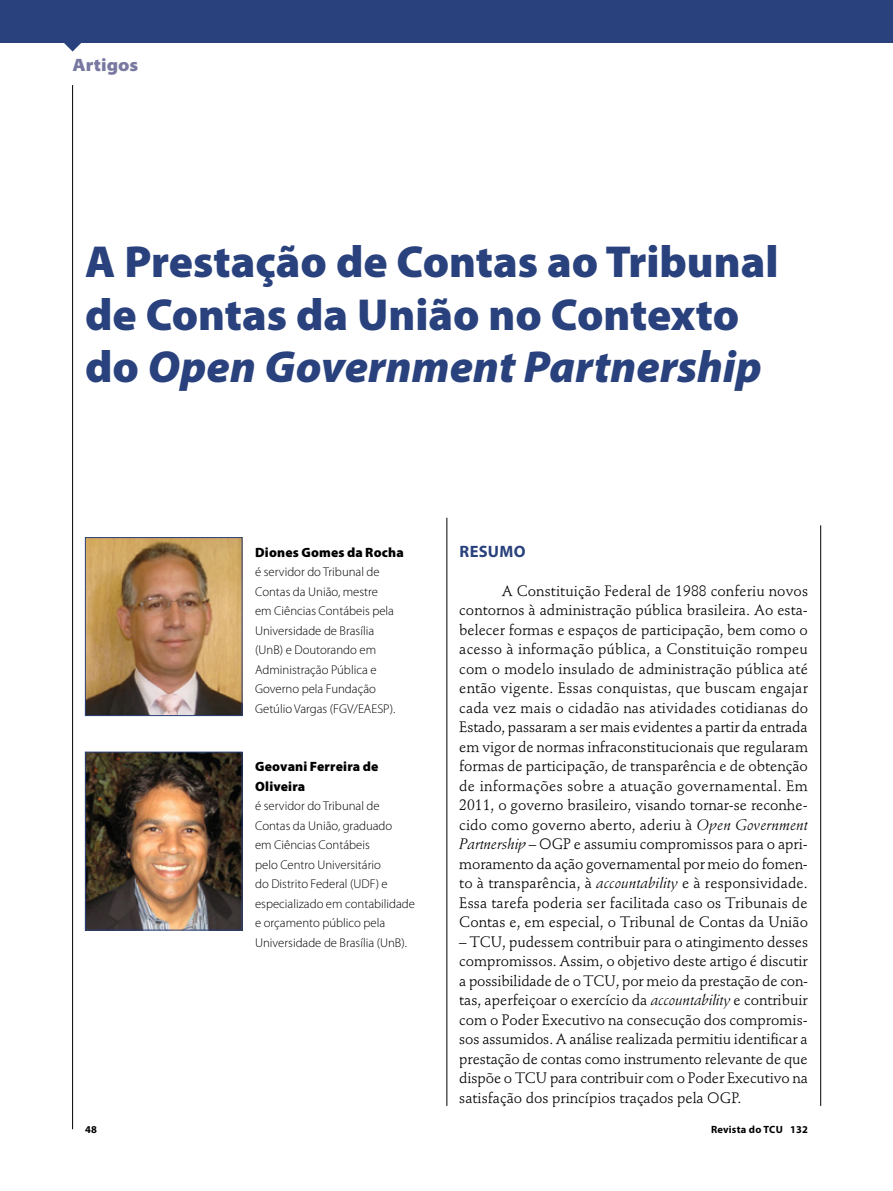
<style>
.page{position:relative;width:893px;height:1191px;background:#fff}
.page>*{position:absolute;margin:0;border:0;box-sizing:border-box;transform-origin:0 0}
.t1{font:900 45px/52.5px "Myriad Pro";color:#29417c}
.t2{font:900 semi-expanded 18px "Myriad Pro";color:#7878a1}
.t3{font:700 16.5px "Myriad Pro";letter-spacing:.02em;color:#29417c}
.t4{font:15px/19.5px "Stempel Schneidler Std";color:#000;text-align:justify}
.t5{font:900 13.5px/19.5px "Myriad Pro";letter-spacing:.01em;color:#000}
.t6{font:300 12.75px/19.5px "Myriad Pro";color:#000}
.t7{font:700 10.5px "Myriad Pro";letter-spacing:.02em;color:#000}
.s1{font-style:italic}
</style>
<div class="page">
<svg style="left:64px;top:43px;width:17px;height:9px"></svg>
<div style="left:0;top:0;width:893px;height:43px;background:#29417c"></div>
<hr style="left:72px;top:85px;width:1px;height:1044px;background:#000">
<hr style="left:446px;top:518px;width:1px;height:588px;background:#000">
<hr style="left:820px;top:525px;width:1px;height:581px;background:#000">
<hr style="left:892px;top:85px;width:1px;height:403px;background:#c9c7d8">
<img style="left:87px;top:753px;width:153px;height:175px">
<div style="left:85px;top:751px;width:157px;height:179px;border:1px solid #29417c"></div>
<img style="left:87px;top:539px;width:153px;height:175px">
<div style="left:85px;top:537px;width:157px;height:179px;border:1px solid #29417c"></div>
<p class="t2" style="left:73px;top:54px;width:67px">Artigos</p>
<h1 class="t1" style="left:85px;top:236px;width:695px">A Prestação de Contas ao Tribunal de Contas da União no Contexto do <span class="s1">Open Government Partnership</span></h1>
<p class="t5" style="left:255px;top:542px;width:150px">Diones Gomes da Rocha</p>
<p class="t6" style="left:255px;top:562px;width:142px">é servidor do Tribunal de<br>Contas da União, mestre em Ciências Contábeis pela<br>Universidade de Brasília (UnB) e Doutorando em<br>Administração Pública e<br>Governo pela Fundação<br>Getúlio Vargas (FGV/EAESP).</p>
<p class="t5" style="left:255px;top:757px;width:125px">Geovani Ferreira de<br>Oliveira</p>
<p class="t6" style="left:255px;top:796px;width:161px">é servidor do Tribunal de<br>Contas da União, graduado<br>em Ciências Contábeis<br>pelo Centro Universitário<br>do Distrito Federal (UDF) e especializado em contabilidade e orçamento público pela<br>Universidade de Brasília (UnB).</p>
<p class="t3" style="left:459px;top:540px;width:68px">RESUMO</p>
<p class="t4" style="left:459px;top:581px;width:350px;text-indent:43px">A Constituição Federal de 1988 conferiu novos contornos à administração pública brasileira. Ao esta&shy;belecer formas e espaços de participação, bem como o acesso à informação pública, a Constituição rompeu com o modelo insulado de administração pública até então vigente. Essas conquistas, que buscam engajar cada vez mais o cidadão nas atividades cotidianas do Estado, passaram a ser mais evidentes a partir da entrada em vigor de normas infraconstitucionais que regularam formas de participação, de transparência e de obtenção de informações sobre a atuação governamental. Em 2011, o governo brasileiro, visando tornar-se reconhe&shy;cido como governo aberto, aderiu à <span class="s1">Open Government Partnership</span> – OGP e assumiu compromissos para o apri&shy;moramento da ação governamental por meio do fomen&shy;to à transparência, à <span class="s1">accountability</span> e à responsividade.<br>Essa tarefa poderia ser facilitada caso os Tribunais de Contas e, em especial, o Tribunal de Contas da União</p>
<p class="t4" style="left:459px;top:932px;width:350px">– TCU, pudessem contribuir para o atingimento desses compromissos. Assim, o objetivo deste artigo é discutir a possibilidade de o TCU, por meio da prestação de con&shy;tas, aperfeiçoar o exercício da <span class="s1">accountability</span> e contribuir com o Poder Executivo na consecução dos compromis&shy;sos assumidos. A análise realizada permitiu identificar a prestação de contas como instrumento relevante de que dispõe o TCU para contribuir com o Poder Executivo na satisfação dos princípios traçados pela OGP.</p>
<p class="t7" style="left:85px;top:1122px;width:13px">48</p>
<p class="t7" style="left:711px;top:1122px;width:98px">Revista do TCU 132</p>
</div>
